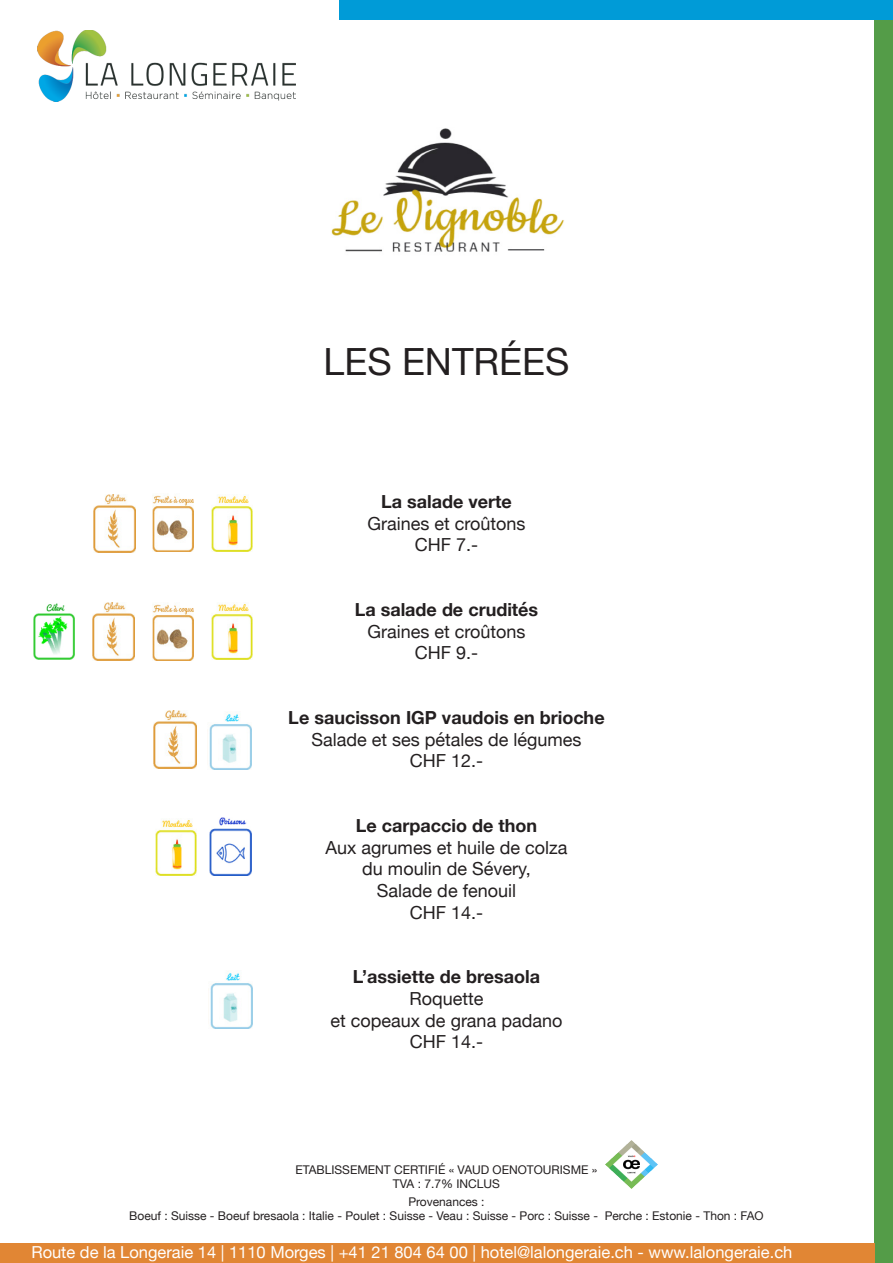
<style>
.page{position:relative;width:893px;height:1263px;background:#fff}
.page>*{position:absolute;margin:0;border:0;box-sizing:border-box;transform-origin:0 0}
.t1{font:37.5px "Helvetica Neue";color:#231f20}
.t2{font:18px "Helvetica Neue";color:#231f20}
.t3{font:700 18px "Helvetica Neue";color:#231f20}
.t4{font:16.5px "Helvetica Neue";color:#fff}
.t5{font:12px "Helvetica Neue";color:#231f20}
</style>
<div class="page">
<img style="left:38px;top:30px;width:257px;height:71px">
<div style="left:875px;top:0;width:18px;height:1263px;background:#549c48"></div>
<div style="left:339px;top:0;width:554px;height:20px;background:#009bd7"></div>
<div style="left:0;top:1243px;width:875px;height:20px;background:#e18634"></div>
<img style="left:331px;top:128px;width:233px;height:124px">
<img style="left:153px;top:494px;width:40px;height:57px">
<img style="left:153px;top:603px;width:40px;height:57px">
<img style="left:209px;top:712px;width:42px;height:57px">
<img style="left:208px;top:971px;width:44px;height:57px">
<img style="left:33px;top:603px;width:42px;height:57px">
<img style="left:154px;top:711px;width:42px;height:57px">
<img style="left:92px;top:603px;width:42px;height:57px">
<img style="left:93px;top:495px;width:42px;height:57px">
<img style="left:209px;top:817px;width:42px;height:58px">
<img style="left:155px;top:819px;width:42px;height:56px">
<img style="left:211px;top:603px;width:42px;height:57px">
<img style="left:211px;top:495px;width:42px;height:57px">
<img style="left:606px;top:1140px;width:52px;height:48px">
<p class="t1" style="left:324px;top:334px;width:247px">LES ENTRÉES</p>
<p class="t3" style="left:381px;top:487px;width:132px">La salade verte</p>
<p class="t2" style="left:367px;top:510px;width:160px">Graines et croûtons</p>
<p class="t2" style="left:415px;top:532px;width:65px">CHF 7.-</p>
<p class="t3" style="left:355px;top:595px;width:185px">La salade de crudités</p>
<p class="t2" style="left:367px;top:618px;width:160px">Graines et croûtons</p>
<p class="t2" style="left:415px;top:640px;width:65px">CHF 9.-</p>
<p class="t3" style="left:288px;top:703px;width:318px">Le saucisson IGP vaudois en brioche</p>
<p class="t2" style="left:311px;top:726px;width:272px">Salade et ses pétales de légumes</p>
<p class="t2" style="left:410px;top:748px;width:75px">CHF 12.-</p>
<p class="t3" style="left:356px;top:811px;width:183px">Le carpaccio de thon</p>
<p class="t2" style="left:326px;top:834px;width:243px">Aux agrumes et huile de colza</p>
<p class="t2" style="left:362px;top:856px;width:170px">du moulin de Sévery,</p>
<p class="t2" style="left:377px;top:877px;width:141px">Salade de fenouil</p>
<p class="t2" style="left:410px;top:899px;width:75px">CHF 14.-</p>
<p class="t3" style="left:353px;top:963px;width:189px">L’assiette de bresaola</p>
<p class="t2" style="left:409px;top:985px;width:76px">Roquette</p>
<p class="t2" style="left:331px;top:1007px;width:233px">et copeaux de grana padano</p>
<p class="t2" style="left:410px;top:1029px;width:75px">CHF 14.-</p>
<p class="t5" style="left:296px;top:1160px;width:303px">ETABLISSEMENT CERTIFIÉ « VAUD OENOTOURISME »</p>
<p class="t5" style="left:393px;top:1175px;width:109px">TVA : 7.7% INCLUS</p>
<p class="t5" style="left:408px;top:1193px;width:78px">Provenances :</p>
<p class="t5" style="left:129px;top:1207px;width:636px">Boeuf : Suisse - Boeuf bresaola : Italie - Poulet : Suisse - Veau : Suisse - Porc : Suisse - Perche : Estonie - Thon : FAO</p>
<p class="t4" style="left:31px;top:1240px;width:762px">Route de la Longeraie 14 | 1110 Morges | +41 21 804 64 00 | hotel@lalongeraie.ch - www.lalongeraie.ch</p>
</div>
